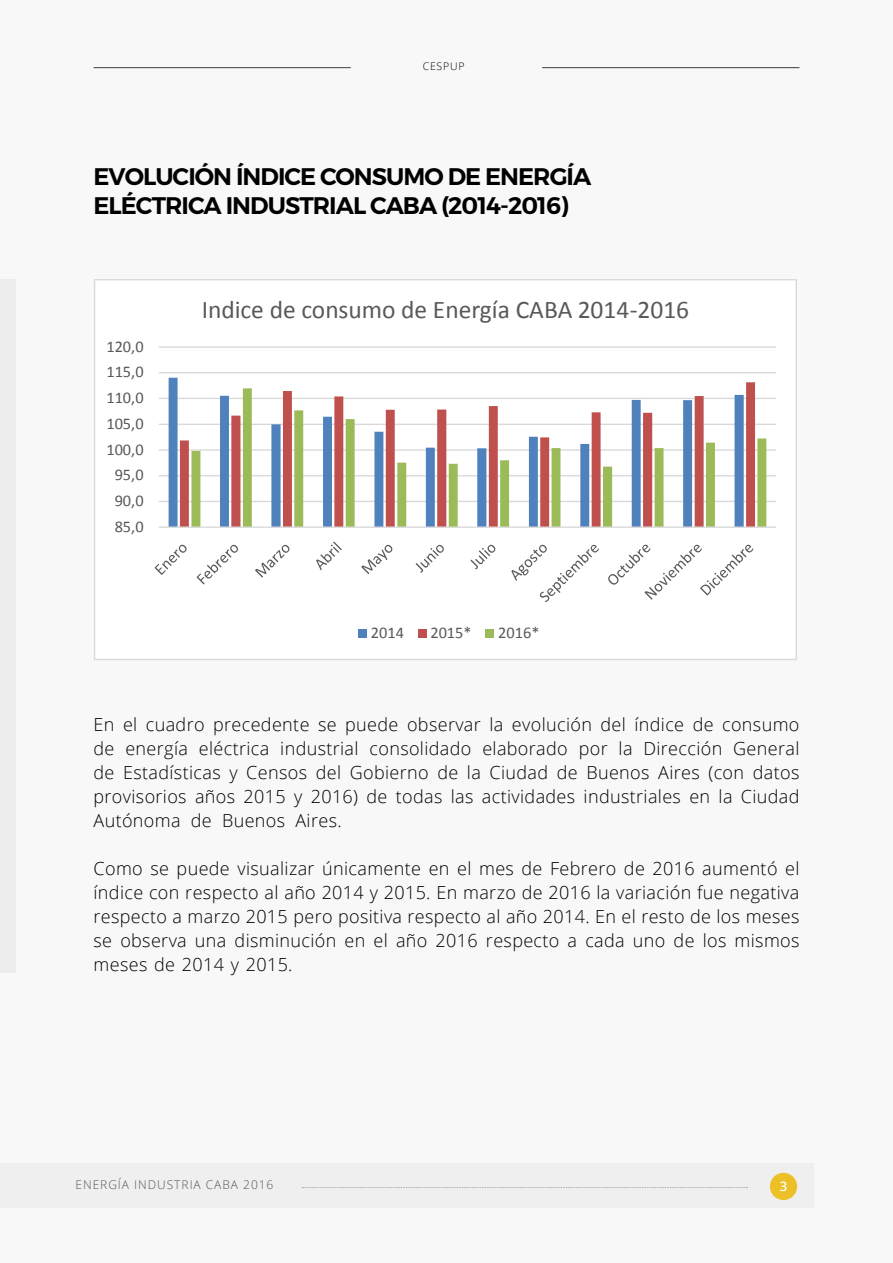
<style>
.page{position:relative;width:893px;height:1263px;background:#f8f8f8}
.page>*{position:absolute;margin:0;border:0;box-sizing:border-box;transform-origin:0 0}
.t1{font:25.5px "Calibri";color:#595959}
.t2{font:600 24px/28.8px "Montserrat";letter-spacing:-.04em;color:#000}
.t3{font:300 18px/24px "Open Sans";letter-spacing:.02em;color:#000;text-align:justify}
.t4{font:16.35px "Calibri";color:#595959}
.t5{font:600 13.2px "Open Sans";color:#fff}
.t6{font:300 12px "Open Sans";letter-spacing:.08em;color:#565659}
.t7{font:300 10.5px "Open Sans";letter-spacing:.08em;color:#000}
</style>
<div class="page">
<div style="left:0;top:279px;width:15px;height:694px;background:#ededee"></div>
<div style="left:95px;top:280px;width:701px;height:379px;background:#fff"></div>
<hr style="left:159px;top:501px;width:617px;height:1px;background:#d9d9d9">
<hr style="left:159px;top:475px;width:617px;height:1px;background:#d9d9d9">
<hr style="left:159px;top:449px;width:617px;height:2px;background:#d9d9d9">
<hr style="left:159px;top:424px;width:617px;height:1px;background:#d9d9d9">
<hr style="left:159px;top:398px;width:617px;height:1px;background:#d9d9d9">
<hr style="left:159px;top:372px;width:617px;height:1px;background:#d9d9d9">
<hr style="left:159px;top:346px;width:617px;height:2px;background:#d9d9d9">
<svg style="left:169px;top:378px;width:11px;height:148px;fill:#4f81bd"></svg>
<svg style="left:180px;top:382px;width:575px;height:144px"></svg>
<svg style="left:191px;top:388px;width:575px;height:138px"></svg>
<hr style="left:159px;top:526px;width:617px;height:2px;background:#d9d9d9">
<svg style="left:155px;top:545px;width:32px;height:30px"></svg>
<svg style="left:197px;top:545px;width:41px;height:39px"></svg>
<svg style="left:255px;top:545px;width:34px;height:32px"></svg>
<svg style="left:316px;top:542px;width:26px;height:28px"></svg>
<svg style="left:361px;top:545px;width:31px;height:29px"></svg>
<svg style="left:416px;top:545px;width:28px;height:28px"></svg>
<svg style="left:470px;top:545px;width:25px;height:24px"></svg>
<svg style="left:511px;top:545px;width:88px;height:57px"></svg>
<svg style="left:608px;top:545px;width:145px;height:55px"></svg>
<div style="left:358px;top:629px;width:9px;height:9px;background:#4f81bd"></div>
<div style="left:418px;top:629px;width:9px;height:9px;background:#c0504d"></div>
<div style="left:485px;top:629px;width:9px;height:9px;background:#9bbb59"></div>
<div style="left:0;top:1163px;width:814px;height:45px;background:#efeff0"></div>
<div style="left:770px;top:1173px;width:27px;height:27px;background:#ecc027;border-radius:50%"></div>
<hr style="left:94px;top:67px;width:257px;height:1px;background:#3d3c3e">
<hr style="left:542px;top:67px;width:257px;height:1px;background:#3d3c3e">
<svg style="left:302px;top:1187px;width:445px;height:1px"></svg>
<p class="t7" style="left:423px;top:59px;width:43px">CESPUP</p>
<h2 class="t2" style="left:94px;top:162px;width:499px">EVOLUCIÓN ÍNDICE CONSUMO DE ENERGÍA<br>ELÉCTRICA INDUSTRIAL CABA (2014-2016)</h2>
<p class="t4" style="left:106px;top:335px;width:39px">120,0</p>
<p class="t4" style="left:106px;top:361px;width:39px">115,0</p>
<p class="t4" style="left:106px;top:386px;width:39px">110,0</p>
<p class="t4" style="left:106px;top:412px;width:39px">105,0</p>
<p class="t4" style="left:106px;top:438px;width:39px">100,0</p>
<p class="t4" style="left:115px;top:464px;width:30px">95,0</p>
<p class="t4" style="left:115px;top:489px;width:30px">90,0</p>
<p class="t4" style="left:115px;top:515px;width:30px">85,0</p>
<h1 class="t1" style="left:202px;top:291px;width:489px">Indice de consumo de Energía CABA 2014-2016</h1>
<p class="t4" style="left:371px;top:621px;width:35px">2014</p>
<p class="t4" style="left:430px;top:621px;width:43px">2015*</p>
<p class="t4" style="left:498px;top:621px;width:43px">2016*</p>
<p class="t3" style="left:94px;top:712px;width:707px">En el cuadro precedente se puede observar la evolución del índice de consumo de energía eléctrica industrial consolidado elaborado por la Dirección General de Estadísticas y Censos del Gobierno de la Ciudad de Buenos Aires (con datos provisorios años 2015 y 2016) de todas las actividades industriales en la Ciudad Autónoma de Buenos Aires.</p>
<p class="t3" style="left:94px;top:856px;width:707px">Como se puede visualizar únicamente en el mes de Febrero de 2016 aumentó el índice con respecto al año 2014 y 2015. En marzo de 2016 la variación fue negativa respecto a marzo 2015 pero positiva respecto al año 2014. En el resto de los meses se observa una disminución en el año 2016 respecto a cada uno de los mismos meses de 2014 y 2015.</p>
<p class="t6" style="left:75px;top:1177px;width:199px">ENERGÍA INDUSTRIA CABA 2016</p>
<p class="t5" style="left:780px;top:1177px;width:9px">3</p>
</div>
